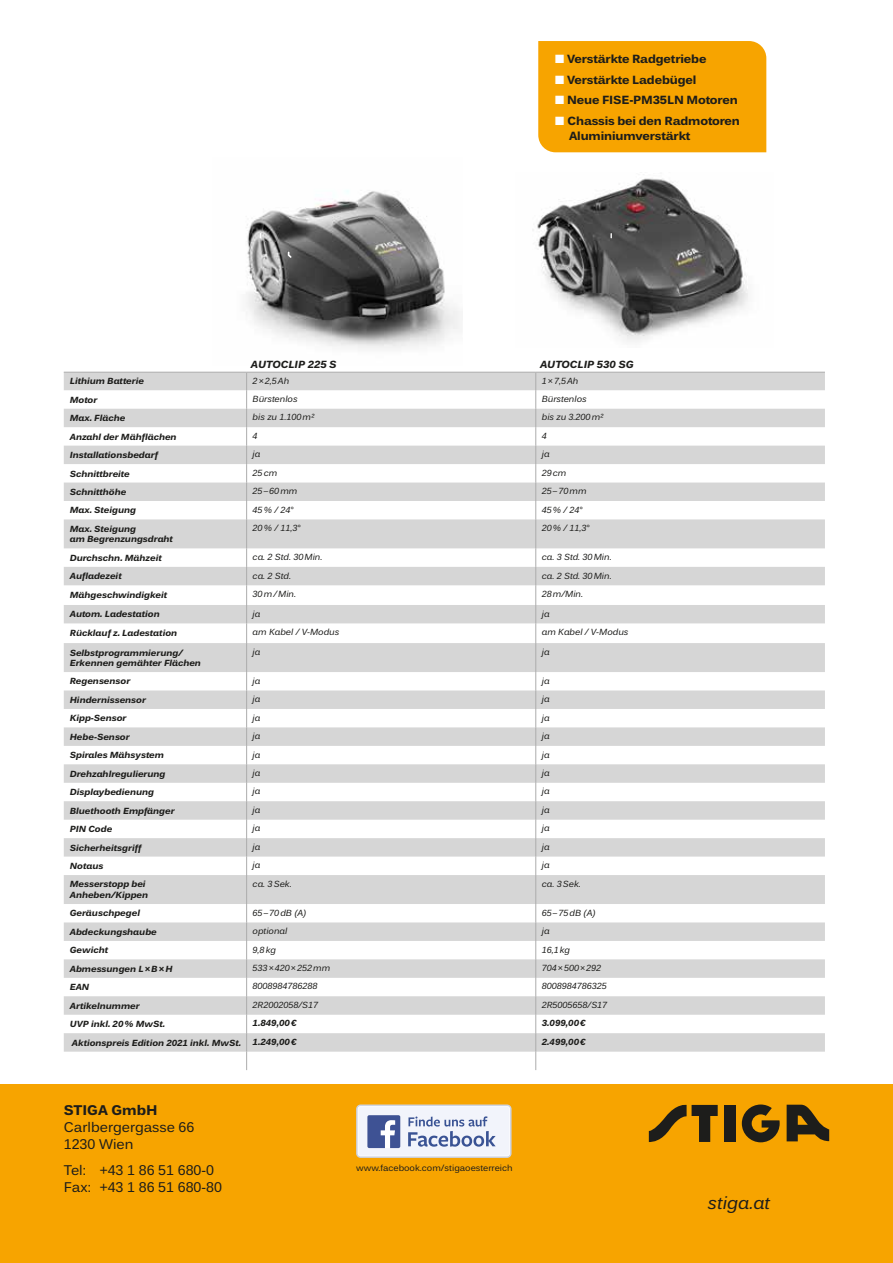
<style>
.page{position:relative;width:893px;height:1263px;background:#fff}
.page>*{position:absolute;margin:0;border:0;box-sizing:border-box;transform-origin:0 0}
.t1{font:italic 18px "Endurance Pro";color:#1d1d1b}
.t2{font:14.25px/17.1px "Endurance Pro";color:#1d1d1b}
.t3{font:700 14.25px "Endurance Pro";color:#1d1d1b}
.t4{font:700 12px/14.4px "Endurance Pro";letter-spacing:-.01em;color:#1d1d1b}
.t5{font:italic 700 10.5px "Endurance Pro";color:#1d1d1b}
.t6{font:italic 700 9px/10.5px "Endurance Pro";color:#1d1d1b}
.t7{font:italic 9px "Endurance Pro";color:#1d1d1b}
.t8{font:9px "Endurance Pro";color:#1d1d1b}
.s1{color:#fff}
</style>
<div class="page">
<div style="left:0;top:1085px;width:893px;height:178px;background:#f7a400"></div>
<img style="left:246px;top:190px;width:214px;height:159px">
<svg style="left:64px;top:373px;width:761px;height:679px;fill:#d6d6d6"></svg>
<hr style="left:64px;top:372px;width:183px;height:1px;background:#acacac">
<hr style="left:247px;top:372px;width:289px;height:1px;background:#acacac">
<hr style="left:536px;top:372px;width:289px;height:1px;background:#acacac">
<svg style="left:246px;top:373px;width:1px;height:697px"></svg>
<svg style="left:535px;top:373px;width:1px;height:697px"></svg>
<svg style="left:288px;top:252px;width:4px;height:6px"></svg>
<img style="left:532px;top:178px;width:216px;height:164px">
<div style="left:724px;top:1105px;width:11px;height:37px;background:#1d1d1b"></div>
<svg style="left:742px;top:1104px;width:38px;height:38px"></svg>
<svg style="left:649px;top:1104px;width:69px;height:38px"></svg>
<svg style="left:787px;top:1105px;width:42px;height:36px"></svg>
<svg style="left:356px;top:1104px;width:156px;height:54px;background:#cbd0e0"></svg>
<div style="left:538px;top:41px;width:228px;height:111px;background:#f7a400"></div>
<h3 class="t4" style="left:555px;top:51px;width:153px"><span class="s1">■</span> Verstärkte Radgetriebe</h3>
<h3 class="t4" style="left:555px;top:72px;width:143px"><span class="s1">■</span> Verstärkte Ladebügel</h3>
<h3 class="t4" style="left:555px;top:92px;width:184px"><span class="s1">■</span> Neue FISE-PM35LN Motoren</h3>
<h3 class="t4" style="left:569px;top:113px;width:172px;text-indent:-14px"><span class="s1">■</span> Chassis bei den Radmotoren<br>Aluminiumverstärkt</h3>
<p class="t5" style="left:251px;top:357px;width:87px">AUTOCLIP 225 S</p>
<p class="t5" style="left:540px;top:357px;width:95px">AUTOCLIP 530 SG</p>
<p class="t6" style="left:70px;top:375px;width:76px">Lithium Batterie</p>
<p class="t7" style="left:253px;top:374px;width:38px">2×2,5Ah</p>
<p class="t7" style="left:542px;top:374px;width:38px">1×7,5Ah</p>
<p class="t6" style="left:70px;top:394px;width:29px">Motor</p>
<p class="t7" style="left:253px;top:393px;width:46px">Bürstenlos</p>
<p class="t7" style="left:542px;top:393px;width:46px">Bürstenlos</p>
<p class="t6" style="left:70px;top:412px;width:57px">Max. Fläche</p>
<p class="t7" style="left:253px;top:411px;width:63px">bis zu 1.100m²</p>
<p class="t7" style="left:542px;top:411px;width:63px">bis zu 3.200m²</p>
<p class="t6" style="left:70px;top:431px;width:108px">Anzahl der Mähflächen</p>
<p class="t7" style="left:253px;top:429px;width:6px">4</p>
<p class="t7" style="left:542px;top:429px;width:6px">4</p>
<p class="t6" style="left:70px;top:449px;width:90px">Installationsbedarf</p>
<p class="t7" style="left:253px;top:448px;width:9px">ja</p>
<p class="t7" style="left:542px;top:448px;width:9px">ja</p>
<p class="t6" style="left:70px;top:468px;width:61px">Schnittbreite</p>
<p class="t7" style="left:253px;top:466px;width:26px">25cm</p>
<p class="t7" style="left:542px;top:466px;width:26px">29cm</p>
<p class="t6" style="left:70px;top:486px;width:58px">Schnitthöhe</p>
<p class="t7" style="left:253px;top:485px;width:46px">25–60mm</p>
<p class="t7" style="left:542px;top:485px;width:46px">25–70mm</p>
<p class="t6" style="left:70px;top:505px;width:68px">Max. Steigung</p>
<p class="t7" style="left:253px;top:503px;width:43px">45% / 24°</p>
<p class="t7" style="left:542px;top:503px;width:43px">45% / 24°</p>
<p class="t6" style="left:70px;top:523px;width:105px">Max. Steigung<br>am Begrenzungsdraht</p>
<p class="t7" style="left:253px;top:522px;width:50px">20% / 11,3°</p>
<p class="t7" style="left:542px;top:522px;width:50px">20% / 11,3°</p>
<p class="t6" style="left:70px;top:552px;width:94px">Durchschn. Mähzeit</p>
<p class="t7" style="left:253px;top:551px;width:71px">ca. 2 Std. 30Min.</p>
<p class="t7" style="left:542px;top:551px;width:71px">ca. 3 Std. 30Min.</p>
<p class="t6" style="left:70px;top:570px;width:53px">Aufladezeit</p>
<p class="t7" style="left:253px;top:569px;width:40px">ca. 2 Std.</p>
<p class="t7" style="left:542px;top:569px;width:71px">ca. 2 Std. 30Min.</p>
<p class="t6" style="left:70px;top:589px;width:99px">Mähgeschwindigkeit</p>
<p class="t7" style="left:253px;top:588px;width:45px">30m/Min.</p>
<p class="t7" style="left:542px;top:588px;width:43px">28m/Min.</p>
<p class="t6" style="left:70px;top:608px;width:91px">Autom. Ladestation</p>
<p class="t7" style="left:253px;top:607px;width:9px">ja</p>
<p class="t7" style="left:542px;top:607px;width:9px">ja</p>
<p class="t6" style="left:70px;top:627px;width:109px">Rücklauf z. Ladestation</p>
<p class="t7" style="left:253px;top:626px;width:88px">am Kabel / V-Modus</p>
<p class="t7" style="left:542px;top:626px;width:88px">am Kabel / V-Modus</p>
<p class="t6" style="left:70px;top:647px;width:133px">Selbstprogrammierung/<br>Erkennen gemähter Flächen</p>
<p class="t7" style="left:253px;top:645px;width:9px">ja</p>
<p class="t7" style="left:542px;top:645px;width:9px">ja</p>
<p class="t6" style="left:70px;top:676px;width:62px">Regensensor</p>
<p class="t7" style="left:253px;top:674px;width:9px">ja</p>
<p class="t7" style="left:542px;top:674px;width:9px">ja</p>
<p class="t6" style="left:70px;top:694px;width:78px">Hindernissensor</p>
<p class="t7" style="left:253px;top:693px;width:9px">ja</p>
<p class="t7" style="left:542px;top:693px;width:9px">ja</p>
<p class="t6" style="left:70px;top:712px;width:58px">Kipp-Sensor</p>
<p class="t7" style="left:253px;top:711px;width:9px">ja</p>
<p class="t7" style="left:542px;top:711px;width:9px">ja</p>
<p class="t6" style="left:70px;top:731px;width:61px">Hebe-Sensor</p>
<p class="t7" style="left:253px;top:730px;width:9px">ja</p>
<p class="t7" style="left:542px;top:730px;width:9px">ja</p>
<p class="t6" style="left:70px;top:749px;width:96px">Spirales Mähsystem</p>
<p class="t7" style="left:253px;top:748px;width:9px">ja</p>
<p class="t7" style="left:542px;top:748px;width:9px">ja</p>
<p class="t6" style="left:70px;top:768px;width:97px">Drehzahlregulierung</p>
<p class="t7" style="left:253px;top:767px;width:9px">ja</p>
<p class="t7" style="left:542px;top:767px;width:9px">ja</p>
<p class="t6" style="left:70px;top:786px;width:86px">Displaybedienung</p>
<p class="t7" style="left:253px;top:785px;width:9px">ja</p>
<p class="t7" style="left:542px;top:785px;width:9px">ja</p>
<p class="t6" style="left:70px;top:805px;width:106px">Bluethooth Empfänger</p>
<p class="t7" style="left:253px;top:803px;width:9px">ja</p>
<p class="t7" style="left:542px;top:803px;width:9px">ja</p>
<p class="t6" style="left:70px;top:823px;width:44px">PIN Code</p>
<p class="t7" style="left:253px;top:822px;width:9px">ja</p>
<p class="t7" style="left:542px;top:822px;width:9px">ja</p>
<p class="t6" style="left:70px;top:842px;width:73px">Sicherheitsgriff</p>
<p class="t7" style="left:253px;top:840px;width:9px">ja</p>
<p class="t7" style="left:542px;top:840px;width:9px">ja</p>
<p class="t6" style="left:70px;top:860px;width:35px">Notaus</p>
<p class="t7" style="left:253px;top:859px;width:9px">ja</p>
<p class="t7" style="left:542px;top:859px;width:9px">ja</p>
<p class="t6" style="left:70px;top:879px;width:80px">Messerstopp bei<br>Anheben/Kippen</p>
<p class="t7" style="left:253px;top:877px;width:41px">ca. 3Sek.</p>
<p class="t7" style="left:542px;top:877px;width:41px">ca. 3Sek.</p>
<p class="t6" style="left:70px;top:907px;width:72px">Geräuschpegel</p>
<p class="t7" style="left:253px;top:906px;width:55px">65–70dB (A)</p>
<p class="t7" style="left:542px;top:906px;width:55px">65–75dB (A)</p>
<p class="t6" style="left:70px;top:926px;width:89px">Abdeckungshaube</p>
<p class="t7" style="left:253px;top:925px;width:36px">optional</p>
<p class="t7" style="left:542px;top:925px;width:9px">ja</p>
<p class="t6" style="left:70px;top:944px;width:40px">Gewicht</p>
<p class="t7" style="left:253px;top:943px;width:25px">9,8kg</p>
<p class="t7" style="left:542px;top:943px;width:30px">16,1kg</p>
<p class="t6" style="left:70px;top:963px;width:104px">Abmessungen L×B×H</p>
<p class="t7" style="left:253px;top:962px;width:79px">533×420×252mm</p>
<p class="t7" style="left:542px;top:962px;width:61px">704×500×292</p>
<p class="t6" style="left:70px;top:981px;width:21px">EAN</p>
<p class="t7" style="left:253px;top:980px;width:66px">8008984786288</p>
<p class="t7" style="left:542px;top:980px;width:66px">8008984786325</p>
<p class="t6" style="left:70px;top:1000px;width:71px">Artikelnummer</p>
<p class="t7" style="left:253px;top:998px;width:67px">2R2002058/S17</p>
<p class="t7" style="left:542px;top:998px;width:67px">2R5005658/S17</p>
<p class="t6" style="left:70px;top:1018px;width:97px">UVP inkl. 20% MwSt.</p>
<p class="t6" style="left:253px;top:1017px;width:45px">1.849,00€</p>
<p class="t6" style="left:542px;top:1017px;width:45px">3.099,00€</p>
<p class="t6" style="left:72px;top:1037px;width:171px">Aktionspreis Edition 2021 inkl. MwSt.</p>
<p class="t6" style="left:253px;top:1036px;width:45px">1.249,00€</p>
<p class="t6" style="left:542px;top:1036px;width:45px">2.499,00€</p>
<h2 class="t3" style="left:64px;top:1100px;width:95px">STIGA GmbH</h2>
<h2 class="t2" style="left:64px;top:1118px;width:132px">Carlbergergasse 66<br>1230 Wien</h2>
<h2 class="t2" style="left:64px;top:1160px;width:160px">Tel: +43 1 86 51 680-0<br>Fax: +43 1 86 51 680-80</h2>
<p class="t8" style="left:356px;top:1161px;width:158px">www.facebook.com/stigaoesterreich</p>
<h1 class="t1" style="left:708px;top:1190px;width:64px">stiga.at</h1>
</div>
